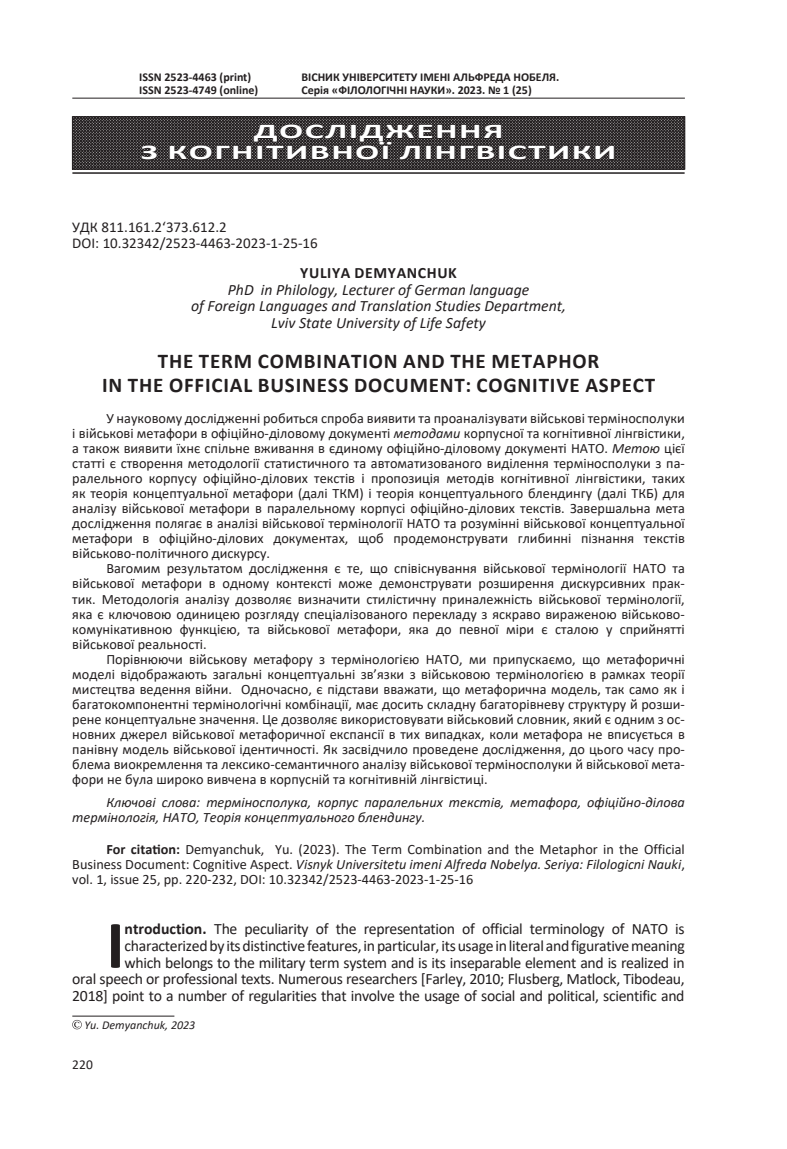
<style>
.page{position:relative;width:787px;height:1149px;background:#fff}
.page>*{position:absolute;margin:0;border:0;box-sizing:border-box;transform-origin:0 0}
.t1{font:700 68.55px "Calibri";color:#231f20}
.t2{font:700 21px/23.2px "Calibri";letter-spacing:.04em;color:#231f20;text-align:center}
.t3{font:700 21px/21px "Calibri";letter-spacing:.04em;color:#fff;text-align:center;scale:1.7 1}
.t4{font:15.75px/16.8px "Calibri";letter-spacing:-.02em;color:#231f20;text-align:right}
.t5{font:italic 15.75px/16.8px "Calibri";color:#231f20;text-align:center}
.t6{font:700 15.75px "Calibri";letter-spacing:.04em;color:#231f20}
.t7{font:15px/16.8px "Calibri";color:#231f20}
.t8{font:14.25px/15px "Calibri";color:#231f20;text-align:justify}
.t9{font:italic 14.25px/15px "Calibri";color:#231f20}
.t10{font:13.5px "Calibri";color:#231f20}
.t11{font:700 12px "Calibri";color:#231f20}
.t12{font:italic 12px "Calibri";color:#231f20}
.s1{font-style:italic}
.s2{font-weight:700}
</style>
<div class="page">
<hr style="left:72px;top:98px;width:613px;height:1px;background:#231f20">
<img style="left:74px;top:119px;width:609px;height:48px">
<div style="left:72px;top:117px;width:613px;height:52px;border:1px solid #231f20"></div>
<hr style="left:72px;top:172px;width:612px;height:2px;background:#231f20">
<svg style="left:141px;top:145px;width:17px;height:15px"></svg>
<svg style="left:169px;top:118px;width:446px;height:42px;background:#3a3637"></svg>
<hr style="left:72px;top:1015px;width:102px;height:1px;background:#231f20">
<svg style="left:72px;top:1020px;width:10px;height:8px"></svg>
<p class="t11" style="left:139px;top:68px;width:113px">ISSN 2523-4463 (print)</p>
<p class="t11" style="left:301px;top:68px;width:259px">ВІСНИК УНІВЕРСИТЕТУ ІМЕНІ АЛЬФРЕДА НОБЕЛЯ.</p>
<p class="t11" style="left:139px;top:81px;width:121px">ISSN 2523-4749 (online)</p>
<p class="t11" style="left:301px;top:81px;width:232px">Серія «ФІЛОЛОГІЧНІ НАУКИ». 2023. № 1 (25)</p>
<h2 class="t3" style="left:141px;top:121px;width:281px">ДОСЛІДЖЕННЯ<br>З КОГНІТИВНОЇ ЛІНГВІСТИКИ</h2>
<p class="t7" style="left:72px;top:218px;width:247px">УДК 811.161.2‘373.612.2<br>DOI: 10.32342/2523-4463-2023-1-25-16</p>
<p class="t6" style="left:300px;top:261px;width:18px">Yuliya</p>
<p class="t6" style="left:354px;top:261px;width:104px">DEMYANCHUK</p>
<p class="t5" style="left:191px;top:280px;width:376px">PhD in Philology, Lecturer of German language<br>of Foreign Languages and Translation Studies Department,<br>Lviv State University of Life Safety</p>
<h2 class="t2" style="left:102px;top:349px;width:554px">THE TERM COMBINATION AND THE METAPHOR<br>IN THE OFFICIAL BUSINESS DOCUMENT: COGNITIVE ASPECT</h2>
<p class="t8" style="left:72px;top:410px;width:614px;text-indent:34px">У науковому дослідженні робиться спроба виявити та проаналізувати військові терміносполуки і військові метафори в офіційно-діловому документі <span class="s1">методами</span> корпусної та когнітивної лінгвістики, а також виявити їхнє спільне вживання в єдиному офіційно-діловому документі НАТО. <span class="s1">Метою</span> цієї статті є створення методології статистичного та автоматизованого виділення терміносполуки з па&shy;ралельного корпусу офіційно-ділових текстів і пропозиція методів когнітивної лінгвістики, таких як теорія концептуальної метафори (далі ТКМ) і теорія концептуального блендингу (далі ТКБ) для аналізу військової метафори в паралельному корпусі офіційно-ділових текстів. Завершальна мета дослідження полягає в аналізі військової термінології НАТО та розумінні військової концептуальної метафори в офіційно-ділових документах, щоб продемонструвати глибинні пізнання текстів військово-політичного дискурсу.</p>
<p class="t8" style="left:72px;top:560px;width:614px;text-indent:34px">Вагомим результатом дослідження є те, що співіснування військової термінології НАТО та військової метафори в одному контексті може демонструвати розширення дискурсивних прак&shy;тик. Методологія аналізу дозволяє визначити стилістичну приналежність військової термінології, яка є ключовою одиницею розгляду спеціалізованого перекладу з яскраво вираженою військово&shy;комунікативною функцією, та військової метафори, яка до певної міри є сталою у сприйнятті військової реальності.</p>
<p class="t8" style="left:72px;top:650px;width:614px;text-indent:34px">Порівнюючи військову метафору з термінологією НАТО, ми припускаємо, що метафоричні моделі відображають загальні концептуальні зв’язки з військовою термінологією в рамках теорії мистецтва ведення війни. Одночасно, є підстави вважати, що метафорична модель, так само як і багатокомпонентні термінологічні комбінації, має досить складну багаторівневу структуру й розши&shy;рене концептуальне значення. Це дозволяє використовувати військовий словник, який є одним з ос&shy;новних джерел військової метафоричної експансії в тих випадках, коли метафора не вписується в панівну модель військової ідентичності. Як засвідчило проведене дослідження, до цього часу про&shy;блема виокремлення та лексико-семантичного аналізу військової терміносполуки й військової мета&shy;фори не була широко вивчена в корпусній та когнітивній лінгвістиці.</p>
<p class="t9" style="left:72px;top:794px;width:614px;text-indent:34px">Ключові слова: терміносполука, корпус паралельних текстів, метафора, офіційно-ділова термінологія, НАТО, Теорія концептуального блендингу.</p>
<p class="t8" style="left:72px;top:841px;width:614px;text-indent:34px"><span class="s2">For citation:</span> Demyanchuk, Yu. (2023). The Term Combination and the Metaphor in the Official Business Document: Cognitive Aspect. <span class="s1">Visnyk Universitetu imeni Alfreda Nobelya. Seriya: Filologicni Nauki</span>, vol. 1, issue 25, pp. 220-232, DOI: 10.32342/2523-4463-2023-1-25-16</p>
<h1 class="t1" style="left:106px;top:896px;width:20px">I</h1>
<p class="t4" style="left:72px;top:919px;width:614px"><span class="s2">ntroduction.</span> The peculiarity of the representation of official terminology of NATO is characterized by its distinctive features, in particular, its usage in literal and figurative meaning<br>which belongs to the military term system and is its inseparable element and is realized in<br>oral speech or professional texts. Numerous researchers [Farley, 2010; Flusberg, Matlock, Tibodeau, 2018] point to a number of regularities that involve the usage of social and political, scientific and</p>
<p class="t12" style="left:84px;top:1016px;width:112px">Yu. Demyanchuk, 2023</p>
<p class="t10" style="left:72px;top:1054px;width:22px">220</p>
</div>
